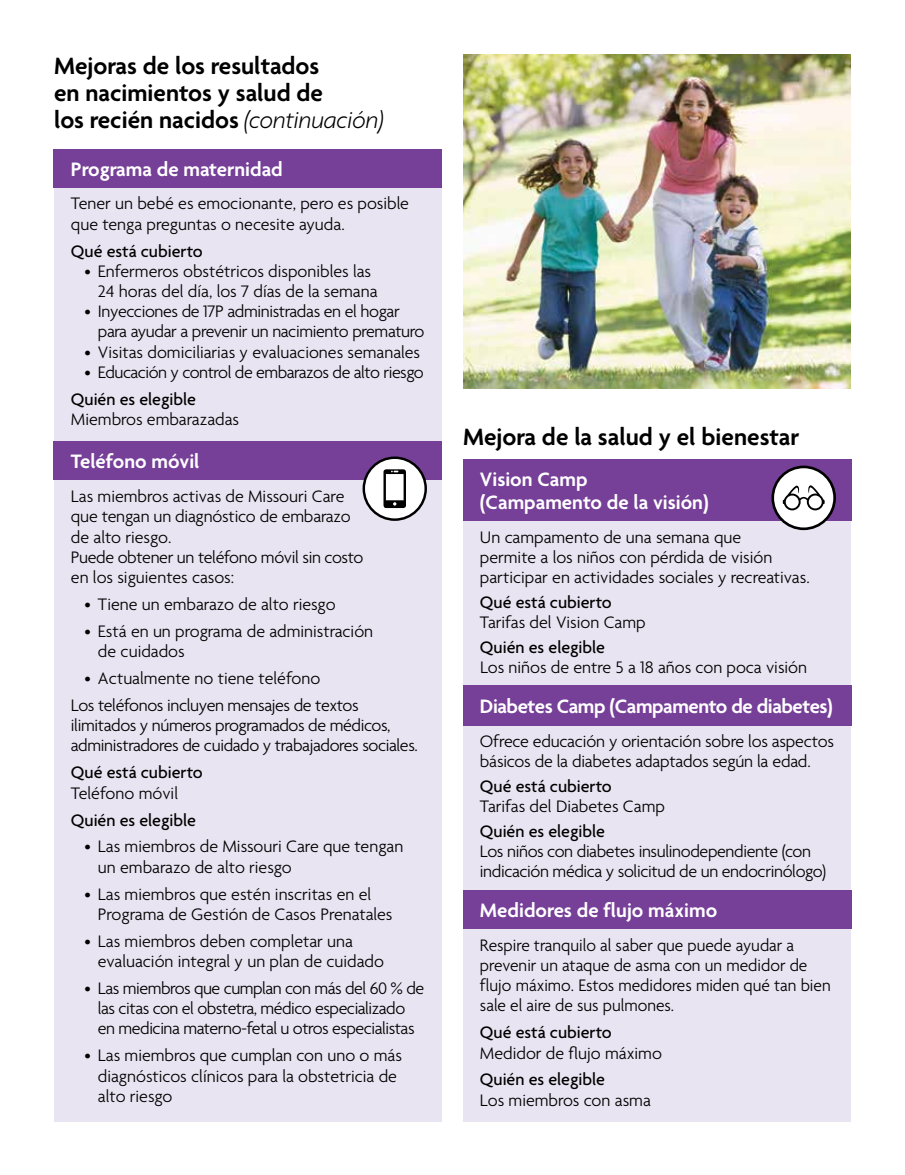
<style>
.page{position:relative;width:905px;height:1175px;background:#fff}
.page>*{position:absolute;margin:0;border:0;box-sizing:border-box;transform-origin:0 0}
.t1{font:600 25.5px/27px "Agenda";color:#000}
.t2{font:600 21px/22.5px "Agenda";color:#fff}
.t3{font:600 21px "Agenda";letter-spacing:-.02em;color:#fff}
.t4{font:300 18px/20.2px "Agenda";letter-spacing:-.005em;color:#000}
.t5{font:300 18px/20.2px "Agenda";letter-spacing:-.025em;color:#000;text-align:center}
.t6{font:500 18px/20.2px "Agenda";color:#000}
.s1{font-weight:300;font-style:italic}
.s2{font-weight:500}
.s3{font-weight:300}
</style>
<div class="page">
<div style="left:54px;top:176px;width:388px;height:945px;background:#e9e4f1"></div>
<div style="left:54px;top:149px;width:388px;height:38px;background:#763f98"></div>
<div style="left:54px;top:441px;width:388px;height:39px;background:#763f98"></div>
<div style="left:364px;top:458px;width:61px;height:61px;background:#fff;border-radius:50%"></div>
<div style="left:362px;top:456px;width:65px;height:65px;border:2px solid #000;border-radius:50%"></div>
<svg style="left:383px;top:469px;width:23px;height:39px"></svg>
<img style="left:464px;top:55px;width:386px;height:333px">
<div style="left:463px;top:479px;width:387px;height:642px;background:#e9e4f1"></div>
<div style="left:463px;top:459px;width:388px;height:61px;background:#763f98"></div>
<div style="left:463px;top:685px;width:388px;height:40px;background:#763f98"></div>
<div style="left:463px;top:890px;width:388px;height:38px;background:#763f98"></div>
<div style="left:772px;top:467px;width:62px;height:62px;background:#fff;border-radius:50%"></div>
<div style="left:771px;top:465px;width:64px;height:65px;border:3px solid #000;border-radius:50%"></div>
<svg style="left:782px;top:485px;width:42px;height:25px"></svg>
<h1 class="t1" style="left:54px;top:51px;width:331px">Mejoras de los resultados<br>en nacimientos y salud de<br>los recién nacidos <span class="s1">(continuación)</span></h1>
<h2 class="t2" style="left:71px;top:157px;width:213px">Programa de maternidad</h2>
<p class="t4" style="left:71px;top:193px;width:339px">Tener un bebé es emocionante, pero es posible que tenga preguntas o necesite ayuda.</p>
<p class="t6" style="left:71px;top:240px;width:133px">Qué está cubierto</p>
<p class="t4" style="left:98px;top:260px;width:281px;text-indent:-14px">• Enfermeros obstétricos disponibles las<br>24 horas del día, los 7 días de la semana</p>
<p class="t4" style="left:98px;top:301px;width:328px;text-indent:-14px">• Inyecciones de 17P administradas en el hogar para ayudar a prevenir un nacimiento prematuro</p>
<p class="t4" style="left:84px;top:341px;width:337px">• Visitas domiciliarias y evaluaciones semanales</p>
<p class="t5" style="left:84px;top:361px;width:341px">• Educación y control de embarazos de alto riesgo</p>
<p class="t4" style="left:71px;top:388px;width:170px"><span class="s2">Quién es elegible<br></span>Miembros embarazadas</p>
<h2 class="t2" style="left:71px;top:450px;width:130px">Teléfono móvil</h2>
<p class="t4" style="left:71px;top:486px;width:281px">Las miembros activas de Missouri Care que tengan un diagnóstico de embarazo de alto riesgo.</p>
<p class="t4" style="left:71px;top:546px;width:294px">Puede obtener un teléfono móvil sin costo en los siguientes casos:</p>
<p class="t4" style="left:84px;top:593px;width:252px">• Tiene un embarazo de alto riesgo</p>
<p class="t4" style="left:98px;top:620px;width:277px;text-indent:-14px">• Está en un programa de administración de cuidados</p>
<p class="t4" style="left:84px;top:668px;width:237px">• Actualmente no tiene teléfono</p>
<p class="t4" style="left:71px;top:694px;width:348px">Los teléfonos incluyen mensajes de textos ilimitados y números programados de médicos, administradores de cuidado y trabajadores sociales.</p>
<p class="t6" style="left:71px;top:762px;width:133px">Qué está cubierto<br><span class="s3">Teléfono móvil</span></p>
<p class="t6" style="left:71px;top:809px;width:126px">Quién es elegible</p>
<p class="t4" style="left:98px;top:836px;width:307px;text-indent:-14px">• Las miembros de Missouri Care que tengan un embarazo de alto riesgo</p>
<p class="t4" style="left:98px;top:883px;width:296px;text-indent:-13px">• Las miembros que estén inscritas en el<br>Programa de Gestión de Casos Prenatales</p>
<p class="t4" style="left:98px;top:930px;width:287px;text-indent:-14px">• Las miembros deben completar una evaluación integral y un plan de cuidado</p>
<p class="t5" style="left:84px;top:977px;width:341px">• Las miembros que cumplan con más del 60 % de las citas con el obstetra, médico especializado<br>en medicina materno-fetal u otros especialistas</p>
<p class="t4" style="left:98px;top:1045px;width:305px;text-indent:-14px">• Las miembros que cumplan con uno o más diagnósticos clínicos para la obstetricia de alto riesgo</p>
<h1 class="t1" style="left:463px;top:422px;width:338px">Mejora de la salud y el bienestar</h1>
<h2 class="t2" style="left:480px;top:468px;width:230px">Vision Camp (Campamento de la visión)</h2>
<p class="t4" style="left:480px;top:526px;width:331px">Un campamento de una semana que<br>permite a los niños con pérdida de visión participar en actividades sociales y recreativas.</p>
<p class="t4" style="left:480px;top:591px;width:167px"><span class="s2">Qué está cubierto<br></span>Tarifas del Vision Camp</p>
<p class="t4" style="left:480px;top:636px;width:329px"><span class="s2">Quién es elegible<br></span>Los niños de entre 5 a 18 años con poca visión</p>
<h2 class="t3" style="left:480px;top:694px;width:354px">Diabetes Camp (Campamento de diabetes)</h2>
<p class="t4" style="left:480px;top:731px;width:355px">Ofrece educación y orientación sobre los aspectos básicos de la diabetes adaptados según la edad.</p>
<p class="t4" style="left:480px;top:775px;width:186px"><span class="s2">Qué está cubierto<br></span>Tarifas del Diabetes Camp</p>
<p class="t4" style="left:480px;top:820px;width:348px"><span class="s2">Quién es elegible<br></span>Los niños con diabetes insulinodependiente (con indicación médica y solicitud de un endocrinólogo)</p>
<h2 class="t2" style="left:480px;top:898px;width:239px">Medidores de flujo máximo</h2>
<p class="t4" style="left:480px;top:934px;width:352px">Respire tranquilo al saber que puede ayudar a prevenir un ataque de asma con un medidor de flujo máximo. Estos medidores miden qué tan bien sale el aire de sus pulmones.</p>
<p class="t4" style="left:480px;top:1022px;width:183px"><span class="s2">Qué está cubierto<br></span>Medidor de flujo máximo</p>
<p class="t4" style="left:480px;top:1069px;width:172px"><span class="s2">Quién es elegible<br></span>Los miembros con asma</p>
</div>
